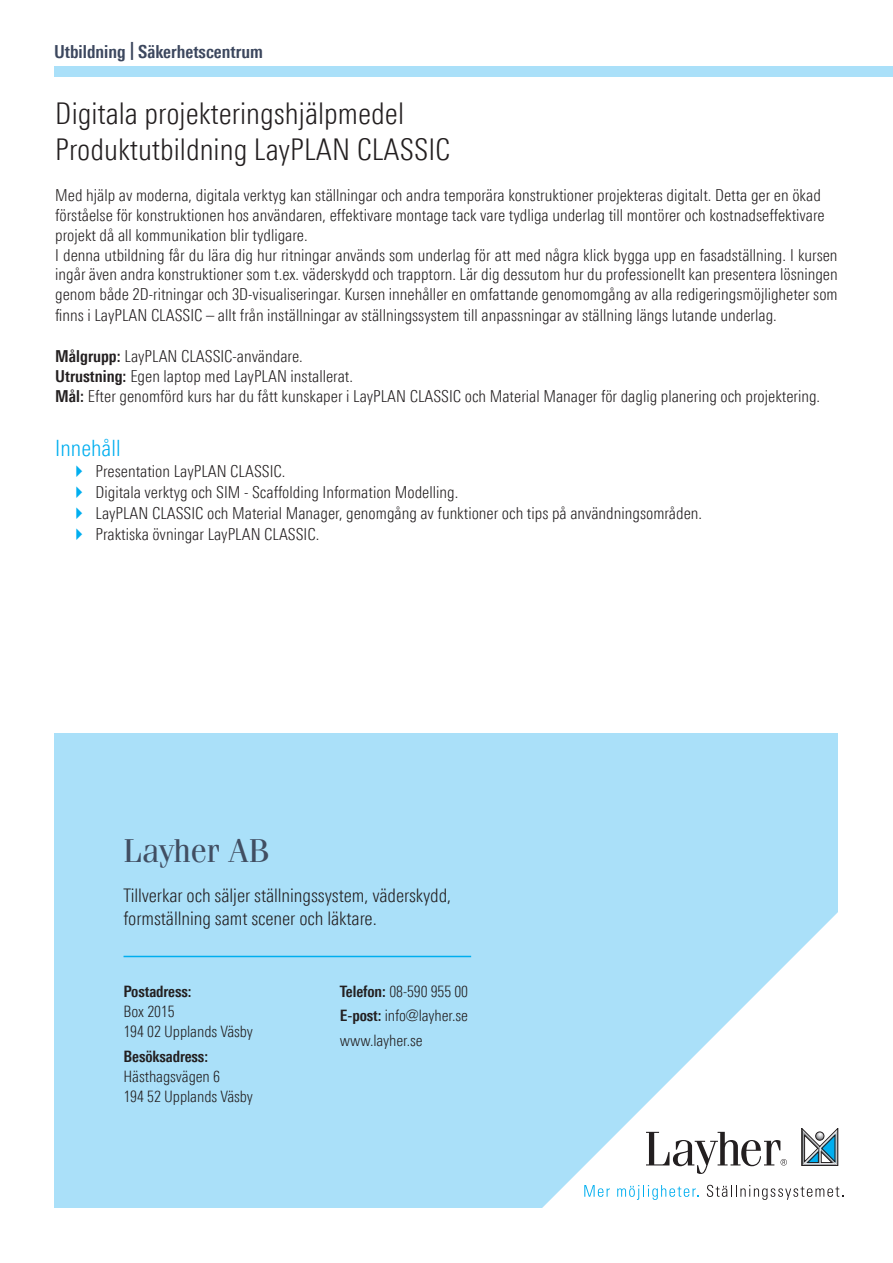
<style>
.page{position:relative;width:893px;height:1263px;background:#fff}
.page>*{position:absolute;margin:0;border:0;box-sizing:border-box;transform-origin:0 0}
.Mellanrubrik{font:33px "Fenice Pro ITC";letter-spacing:-.005em;color:#414e62}
.t1{font:300 30px/36px "Linotype Univers 320 Cn";color:#231f20}
.t2{font:300 22.5px "Linotype Univers 320 Cn";color:#00aeef}
.Mellanrubrik-2{font:300 18.75px/23.2px "Linotype Univers 320 Cn";letter-spacing:-.005em;color:#231f20}
.t3{font:700 18px "Linotype Univers 620 Cn";color:#3c475e}
.t4{font:300 16.5px/20.2px "Linotype Univers 320 Cn";color:#231f20}
.Mellanrubrik-3{font:300 15.75px/20.2px "Linotype Univers 320 Cn";letter-spacing:-.005em;color:#231f20}
.Mellanrubrik-4{font:700 15.75px "Linotype Univers 620 Cn";letter-spacing:-.005em;color:#231f20}
.s1{font-family:"Linotype Univers 620 Cn";font-weight:700}
</style>
<div class="page">
<div style="left:54px;top:66px;width:839px;height:11px;background:#aae0f9"></div>
<div style="left:55px;top:733px;width:783px;height:475px;background:#aae0f9"></div>
<svg style="left:542px;top:912px;width:302px;height:296px"></svg>
<hr style="left:124px;top:956px;width:347px;height:1px;background:#00aeef">
<svg style="left:589px;top:1114px;width:249px;height:60px;background:#d9dfe2"></svg>
<svg style="left:555px;top:1181px;width:288px;height:19px;background:#e2ecf0"></svg>
<p class="t3" style="left:54px;top:41px;width:210px">Utbildning | Säkerhetscentrum</p>
<p class="t1" style="left:55px;top:95px;width:397px">Digitala projekteringshjälpmedel<br>Produktutbildning LayPLAN CLASSIC</p>
<p class="t4" style="left:55px;top:185px;width:771px;line-height:19.8px">Med hjälp av moderna, digitala verktyg kan ställningar och andra temporära konstruktioner projekteras digitalt. Detta ger en ökad förståelse för konstruktionen hos användaren, effektivare montage tack vare tydliga underlag till montörer och kostnadseffektivare projekt då all kommunikation blir tydligare.</p>
<p class="t4" style="left:55px;top:245px;width:784px;text-align:justify">I denna utbildning får du lära dig hur ritningar används som underlag för att med några klick bygga upp en fasadställning. I kursen ingår även andra konstruktioner som t.ex. väderskydd och trapptorn. Lär dig dessutom hur du professionellt kan presentera lösningen genom både 2D-ritningar och 3D-visualiseringar. Kursen innehåller en omfattande genomomgång av alla redigeringsmöjligheter som finns i LayPLAN CLASSIC – allt från inställningar av ställningssystem till anpassningar av ställning längs lutande underlag.</p>
<p class="t4" style="left:55px;top:346px;width:249px"><span class="s1">Målgrupp:</span> LayPLAN CLASSIC-användare.</p>
<p class="t4" style="left:55px;top:366px;width:299px"><span class="s1">Utrustning:</span> Egen laptop med LayPLAN installerat.</p>
<p class="t4" style="left:55px;top:386px;width:766px"><span class="s1">Mål:</span> Efter genomförd kurs har du fått kunskaper i LayPLAN CLASSIC och Material Manager för daglig planering och projektering.</p>
<p class="t2" style="left:55px;top:435px;width:67px">Innehåll</p>
<p class="t4" style="left:95px;top:461px;width:191px">Presentation LayPLAN CLASSIC.</p>
<p class="t4" style="left:95px;top:482px;width:364px">Digitala verktyg och SIM - Scaffolding Information Modelling.</p>
<p class="t4" style="left:95px;top:503px;width:608px">LayPLAN CLASSIC och Material Manager, genomgång av funktioner och tips på användningsområden.</p>
<p class="t4" style="left:95px;top:524px;width:225px">Praktiska övningar LayPLAN CLASSIC.</p>
<p class="Mellanrubrik" style="left:124px;top:830px;width:148px">Layher AB</p>
<p class="Mellanrubrik-2" style="left:124px;top:884px;width:329px">Tillverkar och säljer ställningssystem, väderskydd, formställning samt scener och läktare.</p>
<p class="Mellanrubrik-4" style="left:124px;top:981px;width:70px">Postadress:</p>
<p class="Mellanrubrik-3" style="left:124px;top:1001px;width:53px">Box 2015</p>
<p class="Mellanrubrik-3" style="left:124px;top:1021px;width:131px">194 02 Upplands Väsby</p>
<p class="Mellanrubrik-4" style="left:124px;top:1046px;width:86px">Besöksadress:</p>
<p class="Mellanrubrik-3" style="left:124px;top:1066px;width:131px">Hästhagsvägen 6<br>194 52 Upplands Väsby</p>
<p class="Mellanrubrik-3" style="left:340px;top:981px;width:130px"><span class="s1">Telefon:</span> 08-590 955 00</p>
<p class="Mellanrubrik-3" style="left:340px;top:1005px;width:130px"><span class="s1">E-post:</span> info@layher.se</p>
<p class="Mellanrubrik-3" style="left:340px;top:1030px;width:84px">www.layher.se</p>
</div>
